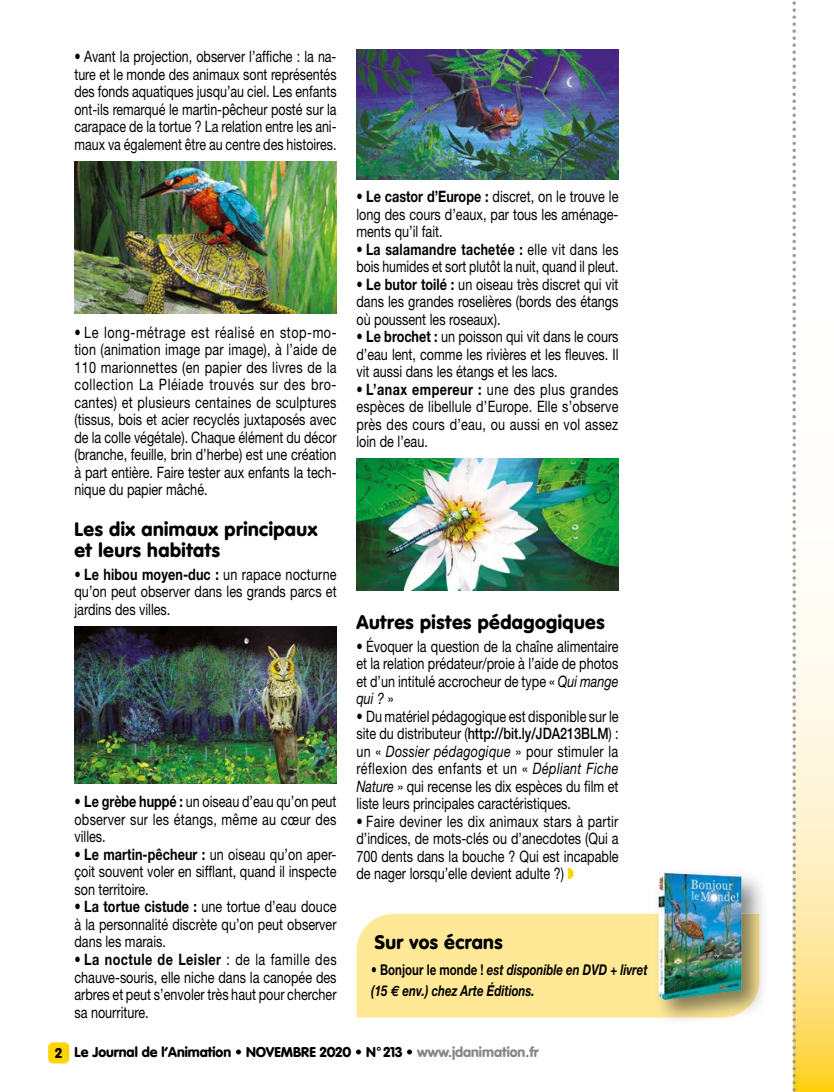
<style>
.page{position:relative;width:834px;height:1092px;background:#fff}
.page>*{position:absolute;margin:0;border:0;box-sizing:border-box;transform-origin:0 0}
.t1{font:900 19.25px/21px "VAG Rounded";letter-spacing:.025em;color:#000}
.t2{font:15.75px/17.5px "Helvetica Neue";color:#000;text-align:justify;scale:.8 1}
.t3{font:15.75px/17.5px "Helvetica Neue";color:#000;text-align:justify;scale:.79 1}
.t4{font:15.75px/17.5px "Helvetica Neue";color:#000;scale:.78 1}
.t5{font:italic 700 14.88px/21px "Helvetica Neue";color:#000;scale:.77 1}
.t6{font:900 14px "VAG Rounded";color:#000}
.s1{font-weight:700}
.s2{font-style:italic}
.s3{font-weight:500}
.s4{color:#ffd500}
.s5{font-style:normal}
.s6{font-family:"Euro Sans"}
.s7{color:#878787}
</style>
<div class="page">
<div style="left:48px;top:1042px;width:21px;height:21px;background:#ffd500;border-radius:5px"></div>
<div style="left:356px;top:913px;width:297px;height:104px;background:#ffe997"></div>
<img style="left:653px;top:876px;width:109px;height:143px">
<img style="left:653px;top:913px;width:106px;height:104px">
<img style="left:658px;top:872px;width:83px;height:127px">
<svg style="left:795px;top:2px;width:38px;height:1089px"></svg>
<svg style="left:792px;top:1px;width:3px;height:1090px"></svg>
<img style="left:74px;top:161px;width:262px;height:152px">
<img style="left:356px;top:50px;width:262px;height:130px">
<img style="left:356px;top:458px;width:262px;height:132px">
<img style="left:74px;top:626px;width:262px;height:157px">
<p class="t3" style="left:74px;top:47px;width:333px">• Avant la projection, observer l’affiche : la na&shy;ture et le monde des animaux sont représentés des fonds aquatiques jusqu’au ciel. Les enfants ont-ils remarqué le martin-pêcheur posté sur la carapace de la tortue ? La relation entre les ani&shy;maux va également être au centre des histoires.</p>
<p class="t2" style="left:74px;top:323px;width:329px">• Le long-métrage est réalisé en stop-mo&shy;tion (animation image par image), à l’aide de 110 marionnettes (en papier des livres de la collection La Pléiade trouvés sur des bro&shy;cantes) et plusieurs centaines de sculptures (tissus, bois et acier recyclés juxtaposés avec de la colle végétale). Chaque élément du décor (branche, feuille, brin d’herbe) est une création à part entière. Faire tester aux enfants la tech&shy;nique du papier mâché.</p>
<p class="t1" style="left:74px;top:519px;width:244px">Les dix animaux principaux et leurs habitats</p>
<p class="t2" style="left:74px;top:565px;width:329px"><span class="s1">• Le hibou moyen-duc :</span> un rapace nocturne qu’on peut observer dans les grands parcs et jardins des villes.</p>
<p class="t2" style="left:74px;top:792px;width:329px"><span class="s1">• Le grèbe huppé :</span> un oiseau d’eau qu’on peut observer sur les étangs, même au cœur des villes.</p>
<p class="t2" style="left:74px;top:845px;width:329px"><span class="s1">• Le martin-pêcheur :</span> un oiseau qu’on aper&shy;çoit souvent voler en sifflant, quand il inspecte son territoire.</p>
<p class="t2" style="left:74px;top:897px;width:329px"><span class="s1">• La tortue cistude :</span> une tortue d’eau douce à la personnalité discrète qu’on peut observer dans les marais.</p>
<p class="t2" style="left:74px;top:950px;width:329px"><span class="s1">• La noctule de Leisler</span> : de la famille des chauve-souris, elle niche dans la canopée des arbres et peut s’envoler très haut pour chercher sa nourriture.</p>
<p class="t2" style="left:356px;top:187px;width:329px"><span class="s1">• Le castor d’Europe :</span> discret, on le trouve le long des cours d’eaux, par tous les aménage&shy;ments qu’il fait.</p>
<p class="t4" style="left:356px;top:240px;width:337px"><span class="s1">• La salamandre tachetée :</span> elle vit dans les bois humides et sort plutôt la nuit, quand il pleut.</p>
<p class="t2" style="left:356px;top:275px;width:329px"><span class="s1">• Le butor toilé :</span> un oiseau très discret qui vit dans les grandes roselières (bords des étangs où poussent les roseaux).</p>
<p class="t2" style="left:356px;top:327px;width:329px"><span class="s1">• Le brochet :</span> un poisson qui vit dans le cours d’eau lent, comme les rivières et les fleuves. Il vit aussi dans les étangs et les lacs.</p>
<p class="t2" style="left:356px;top:380px;width:329px"><span class="s1">• L’anax empereur :</span> une des plus grandes espèces de libellule d’Europe. Elle s’observe près des cours d’eau, ou aussi en vol assez loin de l’eau.</p>
<p class="t1" style="left:356px;top:612px;width:250px">Autres pistes pédagogiques</p>
<p class="t2" style="left:356px;top:637px;width:329px">• Évoquer la question de la chaîne alimentaire et la relation prédateur/proie à l’aide de photos et d’un intitulé accrocheur de type « <span class="s2">Qui mange qui ?</span> »</p>
<p class="t2" style="left:356px;top:707px;width:329px">• Du matériel pédagogique est disponible sur le site du distributeur (<span class="s3">http://bit.ly/JDA213BLM</span>) : un « <span class="s2">Dossier pédagogique</span> » pour stimuler la réflexion des enfants et un « <span class="s2">Dépliant Fiche Nature</span> » qui recense les dix espèces du film et liste leurs principales caractéristiques.</p>
<p class="t2" style="left:356px;top:812px;width:329px">• Faire deviner les dix animaux stars à partir d’indices, de mots-clés ou d’anecdotes (Qui a 700 dents dans la bouche ? Qui est incapable de nager lorsqu’elle devient adulte ?) <span class="s4">◗</span></p>
<p class="t1" style="left:375px;top:932px;width:129px">Sur vos écrans</p>
<p class="t5" style="left:371px;top:959px;width:360px"><span class="s5">• Bonjour le monde !</span> est disponible en DVD + livret (15 <span class="s6">€</span> env.) chez Arte Éditions.</p>
<p class="t6" style="left:55px;top:1043px;width:485px">2 Le Journal de l’Animation • NOVEMBRE 2020 • N° 213 • <span class="s7">www.jdanimation.fr</span></p>
</div>
